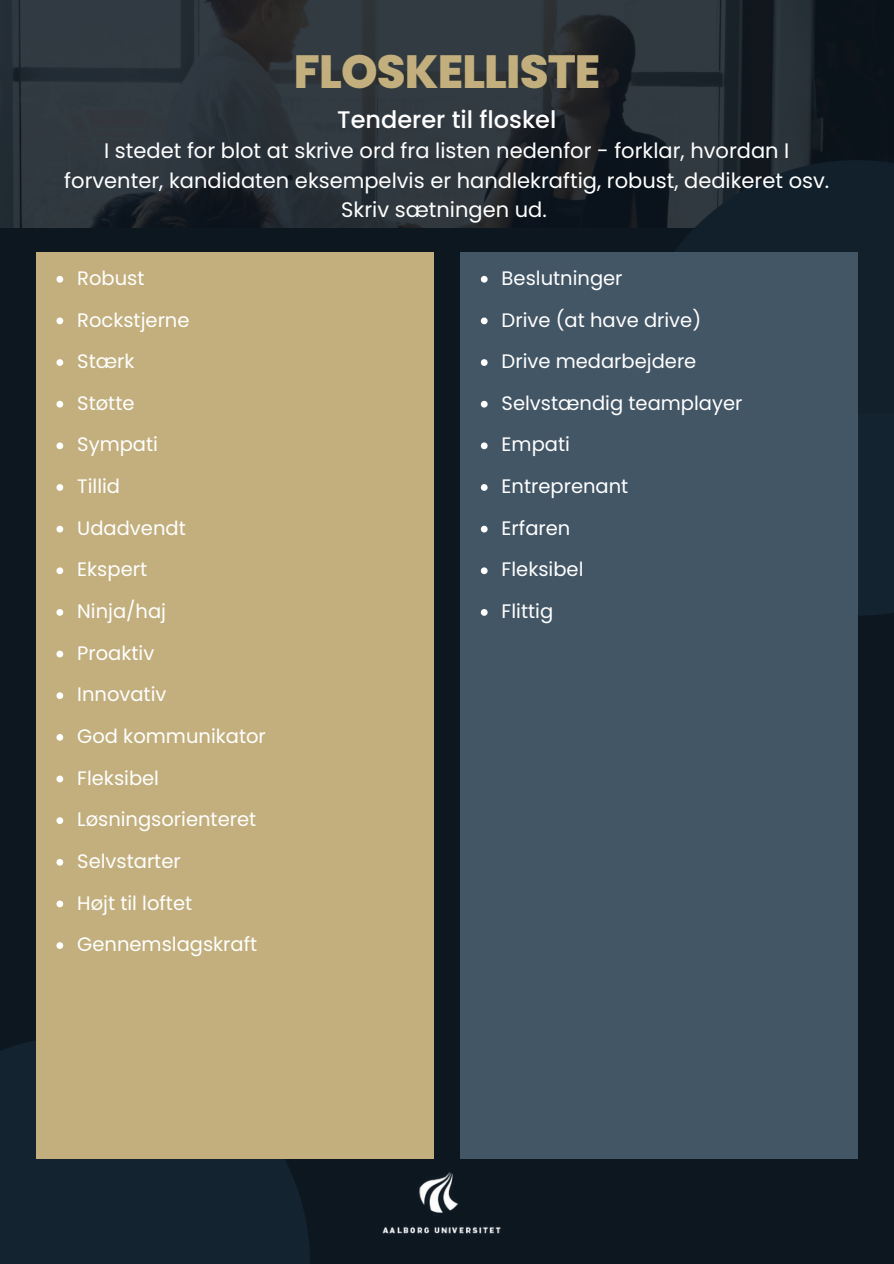
<style>
.page{position:relative;width:894px;height:1264px;background:#fff}
.page>*{position:absolute;margin:0;border:0;box-sizing:border-box;transform-origin:0 0}
.t1{font:800 46.5px "Poppins";letter-spacing:-.02em;color:#c2af7d}
.t2{font:500 24px "Poppins";color:#fff}
.t3{font:21px/29.2px "Poppins";color:#fff;text-align:center}
.t4{font:19.5px "Poppins";color:#fff}
</style>
<div class="page">
<div style="left:0;top:0;width:893px;height:1263px;background:#0d1720"></div>
<div style="left:0;top:1035px;width:310px;height:228px;background:#142330"></div>
<div style="left:628px;top:160px;width:265px;height:455px;background:#142330"></div>
<svg style="left:0;top:0;width:893px;height:414px"></svg>
<img style="left:347px;top:1158px;width:183px;height:76px">
<div style="left:36px;top:252px;width:397px;height:906px;background:#c2af7d"></div>
<div style="left:460px;top:252px;width:397px;height:906px;background:#435666"></div>
<svg style="left:56px;top:276px;width:7px;height:6px"></svg>
<svg style="left:56px;top:317px;width:7px;height:7px"></svg>
<svg style="left:56px;top:359px;width:7px;height:7px"></svg>
<svg style="left:56px;top:401px;width:7px;height:6px"></svg>
<svg style="left:56px;top:442px;width:7px;height:7px"></svg>
<svg style="left:56px;top:484px;width:7px;height:7px"></svg>
<svg style="left:56px;top:525px;width:7px;height:7px"></svg>
<svg style="left:56px;top:567px;width:7px;height:7px"></svg>
<svg style="left:56px;top:609px;width:7px;height:6px"></svg>
<svg style="left:56px;top:650px;width:7px;height:7px"></svg>
<svg style="left:56px;top:692px;width:7px;height:7px"></svg>
<svg style="left:56px;top:734px;width:7px;height:6px"></svg>
<svg style="left:56px;top:775px;width:7px;height:7px"></svg>
<svg style="left:56px;top:817px;width:7px;height:7px"></svg>
<svg style="left:56px;top:859px;width:7px;height:6px"></svg>
<svg style="left:56px;top:900px;width:7px;height:7px"></svg>
<svg style="left:56px;top:942px;width:7px;height:6px"></svg>
<svg style="left:480px;top:276px;width:7px;height:6px"></svg>
<svg style="left:480px;top:317px;width:7px;height:7px"></svg>
<svg style="left:480px;top:359px;width:7px;height:7px"></svg>
<svg style="left:480px;top:401px;width:7px;height:6px"></svg>
<svg style="left:480px;top:442px;width:7px;height:7px"></svg>
<svg style="left:480px;top:484px;width:7px;height:7px"></svg>
<svg style="left:480px;top:525px;width:7px;height:7px"></svg>
<svg style="left:480px;top:567px;width:7px;height:7px"></svg>
<svg style="left:480px;top:609px;width:7px;height:6px"></svg>
<h1 class="t1" style="left:294px;top:39px;width:308px">FLOSKELLISTE</h1>
<p class="t2" style="left:337px;top:103px;width:221px">Tenderer til floskel</p>
<p class="t3" style="left:64px;top:136px;width:766px">I stedet for blot at skrive ord fra listen nedenfor - forklar, hvordan I forventer, kandidaten eksempelvis er handlekraftig, robust, dedikeret osv.<br>Skriv sætningen ud.</p>
<p class="t4" style="left:77px;top:264px;width:69px">Robust</p>
<p class="t4" style="left:77px;top:306px;width:114px">Rockstjerne</p>
<p class="t4" style="left:77px;top:348px;width:59px">Stærk</p>
<p class="t4" style="left:77px;top:389px;width:59px">Støtte</p>
<p class="t4" style="left:77px;top:431px;width:82px">Sympati</p>
<p class="t4" style="left:77px;top:472px;width:44px">Tillid</p>
<p class="t4" style="left:77px;top:514px;width:110px">Udadvendt</p>
<p class="t4" style="left:77px;top:556px;width:71px">Ekspert</p>
<p class="t4" style="left:77px;top:597px;width:90px">Ninja/haj</p>
<p class="t4" style="left:77px;top:639px;width:79px">Proaktiv</p>
<p class="t4" style="left:77px;top:681px;width:91px">Innovativ</p>
<p class="t4" style="left:77px;top:722px;width:190px">God kommunikator</p>
<p class="t4" style="left:77px;top:764px;width:83px">Fleksibel</p>
<p class="t4" style="left:77px;top:805px;width:180px">Løsningsorienteret</p>
<p class="t4" style="left:77px;top:847px;width:105px">Selvstarter</p>
<p class="t4" style="left:77px;top:889px;width:116px">Højt til loftet</p>
<p class="t4" style="left:77px;top:930px;width:181px">Gennemslagskraft</p>
<p class="t4" style="left:501px;top:264px;width:122px">Beslutninger</p>
<p class="t4" style="left:501px;top:306px;width:201px">Drive (at have drive)</p>
<p class="t4" style="left:501px;top:348px;width:196px">Drive medarbejdere</p>
<p class="t4" style="left:501px;top:389px;width:242px">Selvstændig teamplayer</p>
<p class="t4" style="left:501px;top:431px;width:70px">Empati</p>
<p class="t4" style="left:501px;top:472px;width:128px">Entreprenant</p>
<p class="t4" style="left:501px;top:514px;width:70px">Erfaren</p>
<p class="t4" style="left:501px;top:556px;width:83px">Fleksibel</p>
<p class="t4" style="left:501px;top:597px;width:53px">Flittig</p>
</div>
